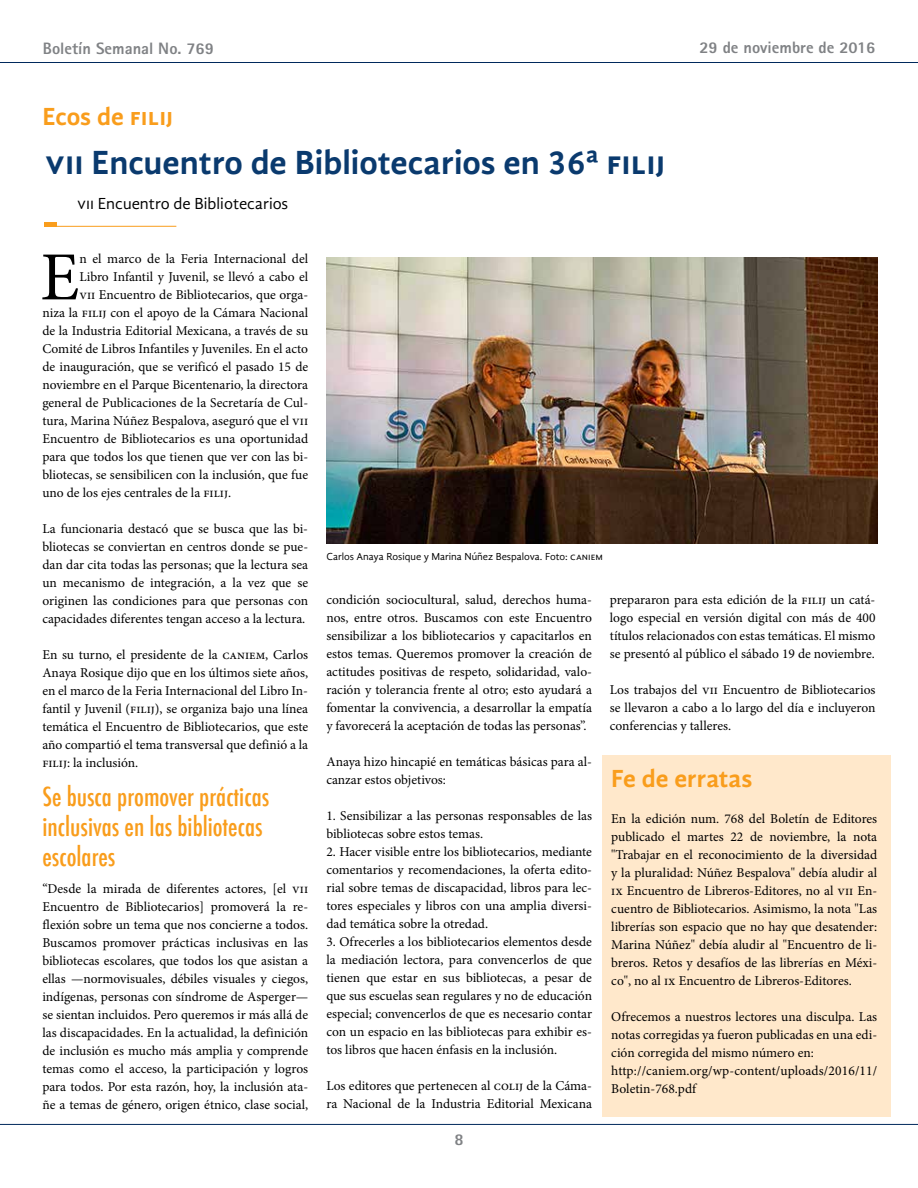
<style>
.page{position:relative;width:918px;height:1188px;background:#fff}
.page>*{position:absolute;margin:0;border:0;box-sizing:border-box;transform-origin:0 0}
.t1{font:68.85px "Minion Pro";color:#000}
.t2{font:700 34.5px "Gandhi Sans";color:#0a3a6e}
.t3{font:500 condensed 25.5px/30px "Futura";color:#f99d1c}
.t4{font:700 25.5px "Gandhi Sans";color:#f99d1c}
.t5{font:800 16.5px "Rotis Sans Serif";color:#808285}
.t6{font:16.5px "Gandhi Sans";color:#000}
.t7{font:13.5px/18px "Minion Pro";letter-spacing:-.005em;color:#000;text-align:justify}
.t8{font:10.5px "Gandhi Sans";color:#000}
</style>
<div class="page">
<hr style="left:0;top:62px;width:918px;height:1px;background:#00295c">
<hr style="left:0;top:1124px;width:918px;height:1px;background:#00295c">
<div style="left:602px;top:755px;width:288px;height:362px;background:#ffe8cb"></div>
<hr style="left:45px;top:226px;width:131px;height:1px;background:#f99d1c">
<hr style="left:45px;top:223px;width:12px;height:4px;background:#f99d1c">
<img style="left:326px;top:257px;width:551px;height:287px">
<p class="t5" style="left:43px;top:38px;width:173px">Boletín Semanal No. 769</p>
<p class="t5" style="left:699px;top:37px;width:178px">29 de noviembre de 2016</p>
<h3 class="t4" style="left:43px;top:102px;width:132px">Ecos de filij</h3>
<h2 class="t2" style="left:45px;top:143px;width:621px">vii Encuentro de Bibliotecarios en 36ª filij</h2>
<p class="t6" style="left:77px;top:194px;width:213px">vii Encuentro de Bibliotecarios</p>
<h1 class="t1" style="left:40px;top:231px;width:41px">E</h1>
<p class="t7" style="left:80px;top:250px;width:230px">n el marco de la Feria Internacional del</p>
<p class="t7" style="left:80px;top:268px;width:230px">Libro Infantil y Juvenil, se llevó a cabo el</p>
<p class="t7" style="left:80px;top:286px;width:230px">vii Encuentro de Bibliotecarios, que orga-</p>
<p class="t7" style="left:42px;top:304px;width:267px">niza la filij con el apoyo de la Cámara Nacional</p>
<p class="t7" style="left:42px;top:322px;width:267px">de la Industria Editorial Mexicana, a través de su</p>
<p class="t7" style="left:42px;top:340px;width:267px">Comité de Libros Infantiles y Juveniles. En el acto</p>
<p class="t7" style="left:42px;top:358px;width:267px">de inauguración, que se verificó el pasado 15 de</p>
<p class="t7" style="left:42px;top:376px;width:267px">noviembre en el Parque Bicentenario, la directora</p>
<p class="t7" style="left:42px;top:394px;width:267px">general de Publicaciones de la Secretaría de Cul-</p>
<p class="t7" style="left:42px;top:412px;width:267px">tura, Marina Núñez Bespalova, aseguró que el vii</p>
<p class="t7" style="left:42px;top:430px;width:267px">Encuentro de Bibliotecarios es una oportunidad</p>
<p class="t7" style="left:42px;top:448px;width:267px">para que todos los que tienen que ver con las bi-</p>
<p class="t7" style="left:42px;top:466px;width:267px">bliotecas, se sensibilicen con la inclusión, que fue</p>
<p class="t7" style="left:42px;top:484px;width:190px">uno de los ejes centrales de la filij.</p>
<p class="t7" style="left:42px;top:520px;width:267px">La funcionaria destacó que se busca que las bi&shy;bliotecas se conviertan en centros donde se pue&shy;dan dar cita todas las personas; que la lectura sea un mecanismo de integración, a la vez que se originen las condiciones para que personas con capacidades diferentes tengan acceso a la lectura.</p>
<p class="t7" style="left:42px;top:646px;width:267px">En su turno, el presidente de la caniem, Carlos Anaya Rosique dijo que en los últimos siete años, en el marco de la Feria Internacional del Libro In&shy;fantil y Juvenil (filij), se organiza bajo una línea temática el Encuentro de Bibliotecarios, que este año compartió el tema transversal que definió a la filij: la inclusión.</p>
<h3 class="t3" style="left:43px;top:781px;width:228px">Se busca promover prácticas inclusivas en las bibliotecas escolares</h3>
<p class="t7" style="left:42px;top:880px;width:267px">“Desde la mirada de diferentes actores, [el vii Encuentro de Bibliotecarios] promoverá la re&shy;flexión sobre un tema que nos concierne a todos.<br>Buscamos promover prácticas inclusivas en las bibliotecas escolares, que todos los que asistan a ellas —normovisuales, débiles visuales y ciegos, indígenas, personas con síndrome de Asperger— se sientan incluidos. Pero queremos ir más allá de las discapacidades. En la actualidad, la definición de inclusión es mucho más amplia y comprende temas como el acceso, la participación y logros para todos. Por esta razón, hoy, la inclusión ata&shy;ñe a temas de género, origen étnico, clase social,</p>
<p class="t8" style="left:326px;top:551px;width:278px">Carlos Anaya Rosique y Marina Núñez Bespalova. Foto: caniem</p>
<p class="t7" style="left:326px;top:591px;width:267px">condición sociocultural, salud, derechos huma&shy;nos, entre otros. Buscamos con este Encuentro sensibilizar a los bibliotecarios y capacitarlos en estos temas. Queremos promover la creación de actitudes positivas de respeto, solidaridad, valo&shy;ración y tolerancia frente al otro; esto ayudará a fomentar la convivencia, a desarrollar la empatía y favorecerá la aceptación de todas las personas”.</p>
<p class="t7" style="left:326px;top:753px;width:267px">Anaya hizo hincapié en temáticas básicas para al&shy;canzar estos objetivos:</p>
<p class="t7" style="left:326px;top:807px;width:267px">1. Sensibilizar a las personas responsables de las bibliotecas sobre estos temas.</p>
<p class="t7" style="left:326px;top:843px;width:267px">2. Hacer visible entre los bibliotecarios, mediante comentarios y recomendaciones, la oferta edito&shy;rial sobre temas de discapacidad, libros para lec&shy;tores especiales y libros con una amplia diversi&shy;dad temática sobre la otredad.</p>
<p class="t7" style="left:326px;top:933px;width:267px">3. Ofrecerles a los bibliotecarios elementos desde la mediación lectora, para convencerlos de que tienen que estar en sus bibliotecas, a pesar de que sus escuelas sean regulares y no de educación especial; convencerlos de que es necesario contar con un espacio en las bibliotecas para exhibir es&shy;tos libros que hacen énfasis en la inclusión.</p>
<p class="t7" style="left:326px;top:1076px;width:267px">Los editores que pertenecen al colij de la Cáma&shy;ra Nacional de la Industria Editorial Mexicana</p>
<p class="t5" style="left:455px;top:1129px;width:11px">8</p>
<p class="t7" style="left:610px;top:590px;width:267px">prepararon para esta edición de la filij un catá&shy;logo especial en versión digital con más de 400 títulos relacionados con estas temáticas. El mismo se presentó al público el sábado 19 de noviembre.</p>
<p class="t7" style="left:610px;top:680px;width:267px">Los trabajos del vii Encuentro de Bibliotecarios se llevaron a cabo a lo largo del día e incluyeron conferencias y talleres.</p>
<h3 class="t4" style="left:611px;top:764px;width:143px">Fe de erratas</h3>
<p class="t7" style="left:611px;top:810px;width:267px">En la edición num. 768 del Boletín de Editores publicado el martes 22 de noviembre, la nota "Trabajar en el reconocimiento de la diversidad y la pluralidad: Núñez Bespalova" debía aludir al ix Encuentro de Libreros-Editores, no al vii En&shy;cuentro de Bibliotecarios. Asimismo, la nota "Las librerías son espacio que no hay que desatender:<br>Marina Núñez" debía aludir al "Encuentro de li&shy;breros. Retos y desafíos de las librerías en Méxi&shy;co", no al ix Encuentro de Libreros-Editores.</p>
<p class="t7" style="left:611px;top:1008px;width:268px;text-align:left">Ofrecemos a nuestros lectores una disculpa. Las notas corregidas ya fueron publicadas en una edi&shy;ción corregida del mismo número en: http://caniem.org/wp-content/uploads/2016/11/ Boletin-768.pdf</p>
</div>
